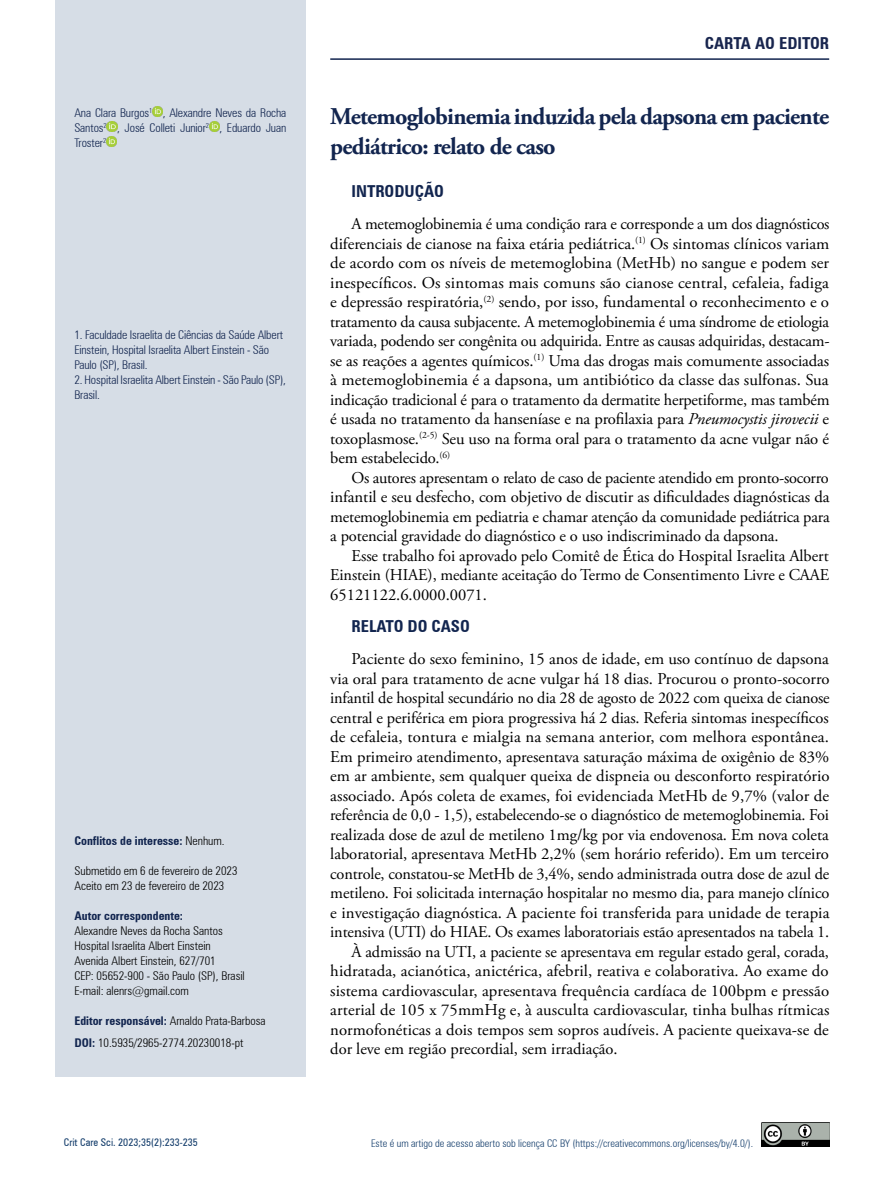
<style>
.page{position:relative;width:893px;height:1191px;background:#fff}
.page>*{position:absolute;margin:0;border:0;box-sizing:border-box;transform-origin:0 0}
.t1{font:700 24px/30px "Adobe Garamond Pro";letter-spacing:-.03em;color:#12254f}
.t2{font:16.5px/19.5px "Adobe Garamond Pro";color:#000;text-align:justify}
.t3{font:700 condensed 16.5px "Zurich BT";color:#12254f}
.t4{font:700 condensed 16.5px "Zurich BT";color:#18254e}
.t5{font:300 condensed 12px/15px "Zurich BT";color:#000}
.t6{font:300 condensed 12px/15px "Zurich BT";letter-spacing:-.01em;color:#12254f}
.t7{font:700 condensed 12px "Zurich BT";color:#12254f}
.t8{font:300 condensed 10.5px "Zurich BT";color:#163f6d}
.t9{font:condensed 10.5px "Zurich BT";color:#163f6d}
.s1{font-weight:300;color:#000}
.s2{font-weight:700;color:#12254f}
.s3{font-style:italic}
</style>
<div class="page">
<div style="left:55px;top:0;width:250px;height:1076px;background:#d5dce6"></div>
<svg style="left:152px;top:106px;width:11px;height:11px"></svg>
<svg style="left:209px;top:121px;width:11px;height:11px"></svg>
<svg style="left:106px;top:121px;width:11px;height:26px"></svg>
<img style="left:761px;top:1122px;width:68px;height:24px">
<hr style="left:330px;top:58px;width:499px;height:2px;background:#12254f">
<p class="t6" style="left:74px;top:105px;width:213px;text-align:justify">Ana Clara Burgos<sup>1</sup> , Alexandre Neves da Rocha Santos<sup>2</sup> , José Colleti Junior<sup>2</sup> , Eduardo Juan Troster<sup>2</sup></p>
<p class="t6" style="left:74px;top:327px;width:210px">1. Faculdade Israelita de Ciências da Saúde Albert<br>Einstein, Hospital Israelita Albert Einstein - São<br>Paulo (SP), Brasil.</p>
<p class="t6" style="left:74px;top:372px;width:213px">2. Hospital Israelita Albert Einstein - São Paulo (SP),<br>Brasil.</p>
<p class="t7" style="left:74px;top:833px;width:152px">Conflitos de interesse: <span class="s1">Nenhum.</span></p>
<p class="t5" style="left:74px;top:863px;width:165px">Submetido em 6 de fevereiro de 2023<br>Aceito em 23 de fevereiro de 2023</p>
<p class="t7" style="left:74px;top:908px;width:110px">Autor correspondente:</p>
<p class="t5" style="left:74px;top:923px;width:172px">Alexandre Neves da Rocha Santos Hospital Israelita Albert Einstein Avenida Albert Einstein, 627/701<br>CEP: 05652-900 - São Paulo (SP), Brasil E-mail: alenrs@gmail.com</p>
<p class="t5" style="left:74px;top:1009px;width:193px;line-height:22.2px"><span class="s2">Editor responsável:</span> Arnaldo Prata-Barbosa<br><span class="s2">DOI:</span> 10.5935/2965-2774.20230018-pt</p>
<p class="t9" style="left:64px;top:1135px;width:136px">Crit Care Sci. 2023;35(2):233-235</p>
<p class="t4" style="left:705px;top:33px;width:126px">CARTA AO EDITOR</p>
<h1 class="t1" style="left:330px;top:102px;width:500px">Metemoglobinemia induzida pela dapsona em paciente pediátrico: relato de caso</h1>
<p class="t3" style="left:351px;top:181px;width:94px">INTRODUÇÃO</p>
<p class="t2" style="left:330px;top:215px;width:501px;text-indent:21px">A metemoglobinemia é uma condição rara e corresponde a um dos diagnósticos diferenciais de cianose na faixa etária pediátrica.<sup>(1)</sup> Os sintomas clínicos variam de acordo com os níveis de metemoglobina (MetHb) no sangue e podem ser inespecíficos. Os sintomas mais comuns são cianose central, cefaleia, fadiga e depressão respiratória,<sup>(2)</sup> sendo, por isso, fundamental o reconhecimento e o tratamento da causa subjacente. A metemoglobinemia é uma síndrome de etiologia variada, podendo ser congênita ou adquirida. Entre as causas adquiridas, destacam&shy;se as reações a agentes químicos.<sup>(1)</sup> Uma das drogas mais comumente associadas à metemoglobinemia é a dapsona, um antibiótico da classe das sulfonas. Sua indicação tradicional é para o tratamento da dermatite herpetiforme, mas também é usada no tratamento da hanseníase e na profilaxia para <span class="s3">Pneumocystis jirovecii</span> e toxoplasmose.<sup>(2-5)</sup> Seu uso na forma oral para o tratamento da acne vulgar não é bem estabelecido.<sup>(6)</sup></p>
<p class="t2" style="left:330px;top:468px;width:501px;text-indent:21px">Os autores apresentam o relato de caso de paciente atendido em pronto-socorro infantil e seu desfecho, com objetivo de discutir as dificuldades diagnósticas da metemoglobinemia em pediatria e chamar atenção da comunidade pediátrica para a potencial gravidade do diagnóstico e o uso indiscriminado da dapsona.</p>
<p class="t2" style="left:330px;top:546px;width:501px;text-indent:21px">Esse trabalho foi aprovado pelo Comitê de Ética do Hospital Israelita Albert Einstein (HIAE), mediante aceitação do Termo de Consentimento Livre e CAAE 65121122.6.0000.0071.</p>
<p class="t3" style="left:351px;top:616px;width:120px">RELATO DO CASO</p>
<p class="t2" style="left:351px;top:650px;width:479px">Paciente do sexo feminino, 15 anos de idade, em uso contínuo de dapsona</p>
<p class="t2" style="left:330px;top:669px;width:501px">via oral para tratamento de acne vulgar há 18 dias. Procurou o pronto-socorro</p>
<p class="t2" style="left:330px;top:689px;width:501px">infantil de hospital secundário no dia 28 de agosto de 2022 com queixa de cianose</p>
<p class="t2" style="left:330px;top:708px;width:500px">central e periférica em piora progressiva há 2 dias. Referia sintomas inespecíficos</p>
<p class="t2" style="left:330px;top:728px;width:500px">de cefaleia, tontura e mialgia na semana anterior, com melhora espontânea.</p>
<p class="t2" style="left:330px;top:747px;width:500px">Em primeiro atendimento, apresentava saturação máxima de oxigênio de 83%</p>
<p class="t2" style="left:330px;top:767px;width:501px">em ar ambiente, sem qualquer queixa de dispneia ou desconforto respiratório</p>
<p class="t2" style="left:330px;top:786px;width:500px">associado. Após coleta de exames, foi evidenciada MetHb de 9,7% (valor de</p>
<p class="t2" style="left:330px;top:806px;width:500px">referência de 0,0 - 1,5), estabelecendo-se o diagnóstico de metemoglobinemia. Foi</p>
<p class="t2" style="left:330px;top:825px;width:500px">realizada dose de azul de metileno 1mg/kg por via endovenosa. Em nova coleta</p>
<p class="t2" style="left:330px;top:845px;width:500px">laboratorial, apresentava MetHb 2,2% (sem horário referido). Em um terceiro</p>
<p class="t2" style="left:330px;top:864px;width:500px">controle, constatou-se MetHb de 3,4%, sendo administrada outra dose de azul de</p>
<p class="t2" style="left:330px;top:884px;width:501px">metileno. Foi solicitada internação hospitalar no mesmo dia, para manejo clínico</p>
<p class="t2" style="left:330px;top:903px;width:501px">e investigação diagnóstica. A paciente foi transferida para unidade de terapia</p>
<p class="t2" style="left:330px;top:923px;width:500px">intensiva (UTI) do HIAE. Os exames laboratoriais estão apresentados na tabela 1.</p>
<p class="t2" style="left:351px;top:942px;width:479px">À admissão na UTI, a paciente se apresentava em regular estado geral, corada,</p>
<p class="t2" style="left:330px;top:962px;width:500px">hidratada, acianótica, anictérica, afebril, reativa e colaborativa. Ao exame do</p>
<p class="t2" style="left:330px;top:981px;width:500px">sistema cardiovascular, apresentava frequência cardíaca de 100bpm e pressão</p>
<p class="t2" style="left:330px;top:1001px;width:501px">arterial de 105 x 75mmHg e, à ausculta cardiovascular, tinha bulhas rítmicas</p>
<p class="t2" style="left:330px;top:1020px;width:500px">normofonéticas a dois tempos sem sopros audíveis. A paciente queixava-se de</p>
<p class="t2" style="left:330px;top:1040px;width:289px">dor leve em região precordial, sem irradiação.</p>
<p class="t8" style="left:371px;top:1137px;width:384px">Este é um artigo de acesso aberto sob licença CC BY (https://creativecommons.org/licenses/by/4.0/).</p>
</div>
